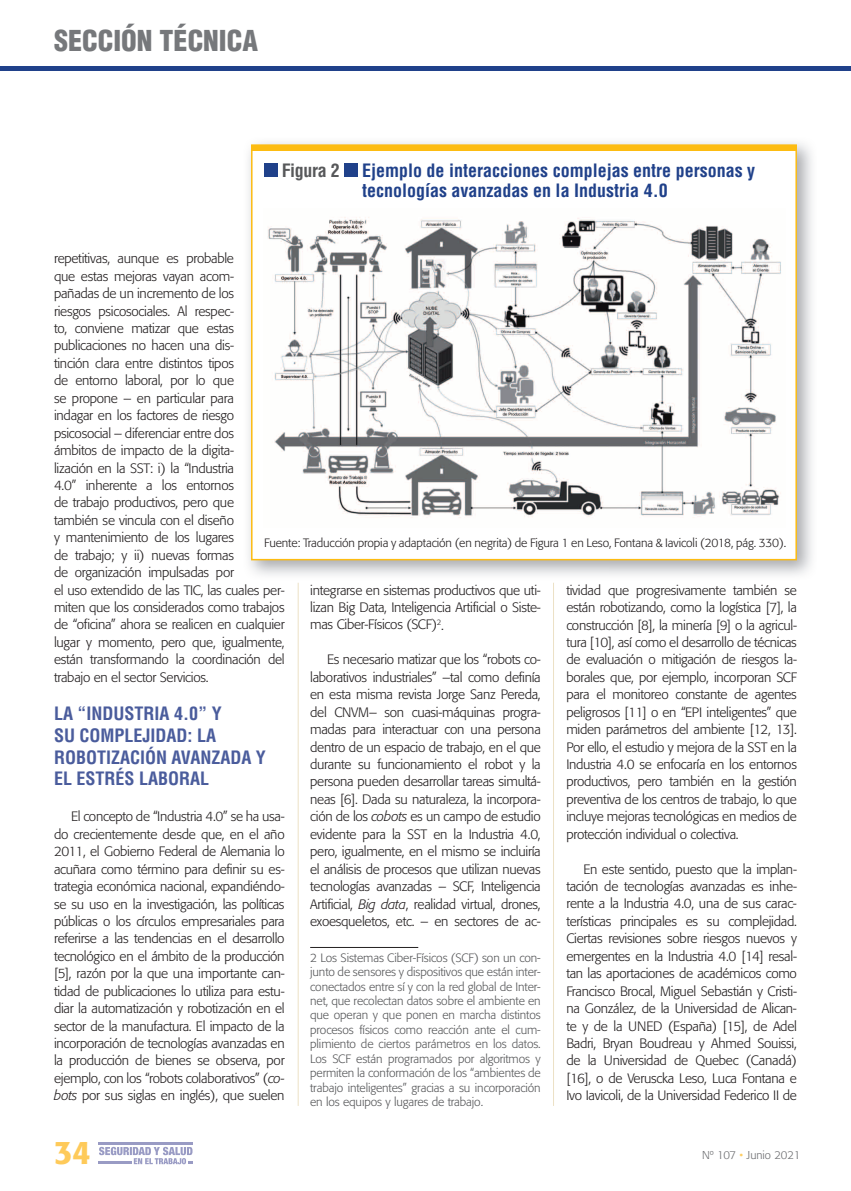
<style>
.page{position:relative;width:851px;height:1191px;background:#fff}
.page>*{position:absolute;margin:0;border:0;box-sizing:border-box;transform-origin:0 0}
.t1{font:500 32.4px "Formata";color:#feca5a}
.t2{font:900 condensed 28.05px "Helvetica LT Std";color:#76787b}
.t3{font:700 condensed 18px/20.2px "Helvetica LT Std";color:#20418a;text-align:center}
.t4{font:700 condensed 18px/21.6px "Helvetica LT Std";color:#4a5c9c}
.t5{font:300 13.5px/17.4px "Formata";letter-spacing:-.02em;color:#231f20;text-align:justify}
.t6{font:300 12px/14.4px "Formata";letter-spacing:-.01em;color:#57585a;text-align:justify}
.t7{font:300 12px "Formata";letter-spacing:-.01em;color:#231f20}
.t8{font:300 11.25px "Formata";color:#6c6d70}
.s1{color:#57585a}
.s2{font-style:italic}
.s3{color:#fece64}
</style>
<div class="page">
<hr style="left:0;top:67px;width:850px;height:4px;background:#20418a">
<hr style="left:98px;top:1142px;width:95px;height:2px;background:#999bc4">
<hr style="left:98px;top:1161px;width:34px;height:3px;background:#999bc4">
<svg style="left:99px;top:1146px;width:94px;height:18px"></svg>
<hr style="left:310px;top:947px;width:108px;height:1px;background:#231f20">
<hr style="left:298px;top:583px;width:1px;height:523px;background:#ece1c5">
<hr style="left:553px;top:583px;width:1px;height:523px;background:#ece1c5">
<img style="left:248px;top:142px;width:564px;height:433px">
<div style="left:251px;top:145px;width:545px;height:415px;background:#fff;border:2px solid #fdbc12"></div>
<div style="left:264px;top:163px;width:13px;height:14px;background:#20418a"></div>
<div style="left:344px;top:163px;width:13px;height:14px;background:#20418a"></div>
<img style="left:268px;top:217px;width:513px;height:301px">
<div style="left:251px;top:145px;width:545px;height:6px;background:#fdbc12"></div>
<h2 class="t2" style="left:54px;top:23px;width:205px">SECCIÓN TÉCNICA</h2>
<h3 class="t3" style="left:281px;top:160px;width:475px"><span class="s1">Figura 2</span> Ejemplo de interacciones complejas entre personas y tecnologías avanzadas en la Industria 4.0</h3>
<p class="t5" style="left:54px;top:250px;width:232px;text-align:left">repetitivas, aunque es probable<br>que estas mejoras vayan acom-<br>pañadas de un incremento de los<br>riesgos psicosociales. Al respec-<br>to, conviene matizar que estas publicaciones no hacen una dis-<br>tinción clara entre distintos tipos<br>de entorno laboral, por lo que<br>se propone – en particular para<br>indagar en los factores de riesgo psicosocial – diferenciar entre dos<br>ámbitos de impacto de la digita-<br>lización en la SST: i) la “Industria<br>4.0” inherente a los entornos<br>de trabajo productivos, pero que<br>también se vincula con el diseño<br>y mantenimiento de los lugares<br>de trabajo; y ii) nuevas formas<br>de organización impulsadas por<br>el uso extendido de las TIC, las cuales per&shy;miten que los considerados como trabajos de “oficina” ahora se realicen en cualquier lugar y momento, pero que, igualmente, están transformando la coordinación del trabajo en el sector Servicios.</p>
<h3 class="t4" style="left:54px;top:703px;width:213px">LA “INDUSTRIA 4.0” Y<br>SU COMPLEJIDAD: LA<br>ROBOTIZACIÓN AVANZADA Y<br>EL ESTRÉS LABORAL</h3>
<p class="t5" style="left:54px;top:808px;width:232px;text-indent:17px">El concepto de “Industria 4.0” se ha usa&shy;do crecientemente desde que, en el año 2011, el Gobierno Federal de Alemania lo acuñara como término para definir su es&shy;trategia económica nacional, expandiéndo&shy;se su uso en la investigación, las políticas públicas o los círculos empresariales para referirse a las tendencias en el desarrollo tecnológico en el ámbito de la producción [5], razón por la que una importante can&shy;tidad de publicaciones lo utiliza para estu&shy;diar la automatización y robotización en el sector de la manufactura. El impacto de la incorporación de tecnologías avanzadas en la producción de bienes se observa, por ejemplo, con los “robots colaborativos” (<span class="s2">co&shy;bots</span> por sus siglas en inglés), que suelen</p>
<p class="t7" style="left:264px;top:535px;width:523px">Fuente: Traducción propia y adaptación (en negrita) de Figura 1 en Leso, Fontana &amp; Iavicoli (2018, pág. 330).</p>
<p class="t5" style="left:310px;top:581px;width:232px">integrarse en sistemas productivos que uti&shy;lizan Big Data, Inteligencia Artificial o Siste&shy;mas Ciber-Físicos (SCF)<sup>2</sup>.</p>
<p class="t5" style="left:310px;top:651px;width:232px;text-indent:17px">Es necesario matizar que los “robots co&shy;laborativos industriales” –tal como definía en esta misma revista Jorge Sanz Pereda, del CNVM– son cuasi-máquinas progra&shy;madas para interactuar con una persona dentro de un espacio de trabajo, en el que durante su funcionamiento el robot y la persona pueden desarrollar tareas simultá&shy;neas [6]. Dada su naturaleza, la incorpora&shy;ción de los <span class="s2">cobots</span> es un campo de estudio evidente para la SST en la Industria 4.0, pero, igualmente, en el mismo se incluiría el análisis de procesos que utilizan nuevas tecnologías avanzadas – SCF, Inteligencia Artificial, <span class="s2">Big data</span>, realidad virtual, drones, exoesqueletos, etc. – en sectores de ac-</p>
<p class="t6" style="left:310px;top:950px;width:232px">2 Los Sistemas Ciber-Físicos (SCF) son un con&shy;junto de sensores y dispositivos que están inter&shy;conectados entre sí y con la red global de Inter&shy;net, que recolectan datos sobre el ambiente en que operan y que ponen en marcha distintos procesos físicos como reacción ante el cum&shy;plimiento de ciertos parámetros en los datos.<br>Los SCF están programados por algoritmos y permiten la conformación de los “ambientes de trabajo inteligentes” gracias a su incorporación en los equipos y lugares de trabajo.</p>
<p class="t5" style="left:566px;top:581px;width:232px">tividad que progresivamente también se están robotizando, como la logística [7], la construcción [8], la minería [9] o la agricul&shy;tura [10], así como el desarrollo de técnicas de evaluación o mitigación de riesgos la&shy;borales que, por ejemplo, incorporan SCF para el monitoreo constante de agentes peligrosos [11] o en “EPI inteligentes” que miden parámetros del ambiente [12, 13].<br>Por ello, el estudio y mejora de la SST en la Industria 4.0 se enfocaría en los entornos productivos, pero también en la gestión preventiva de los centros de trabajo, lo que incluye mejoras tecnológicas en medios de protección individual o colectiva.</p>
<p class="t5" style="left:566px;top:860px;width:232px;text-indent:17px">En este sentido, puesto que la implan&shy;tación de tecnologías avanzadas es inhe&shy;rente a la Industria 4.0, una de sus carac&shy;terísticas principales es su complejidad.<br>Ciertas revisiones sobre riesgos nuevos y emergentes en la Industria 4.0 [14] resal&shy;tan las aportaciones de académicos como Francisco Brocal, Miguel Sebastián y Cristi&shy;na González, de la Universidad de Alican&shy;te y de la UNED (España) [15], de Adel Badri, Bryan Boudreau y Ahmed Souissi, de la Universidad de Quebec (Canadá) [16], o de Veruscka Leso, Luca Fontana e Ivo Iavicoli, de la Universidad Federico II de</p>
<h1 class="t1" style="left:54px;top:1132px;width:39px">34</h1>
<p class="t8" style="left:702px;top:1148px;width:100px">Nº 107 <span class="s3">•</span> Junio 2021</p>
</div>
